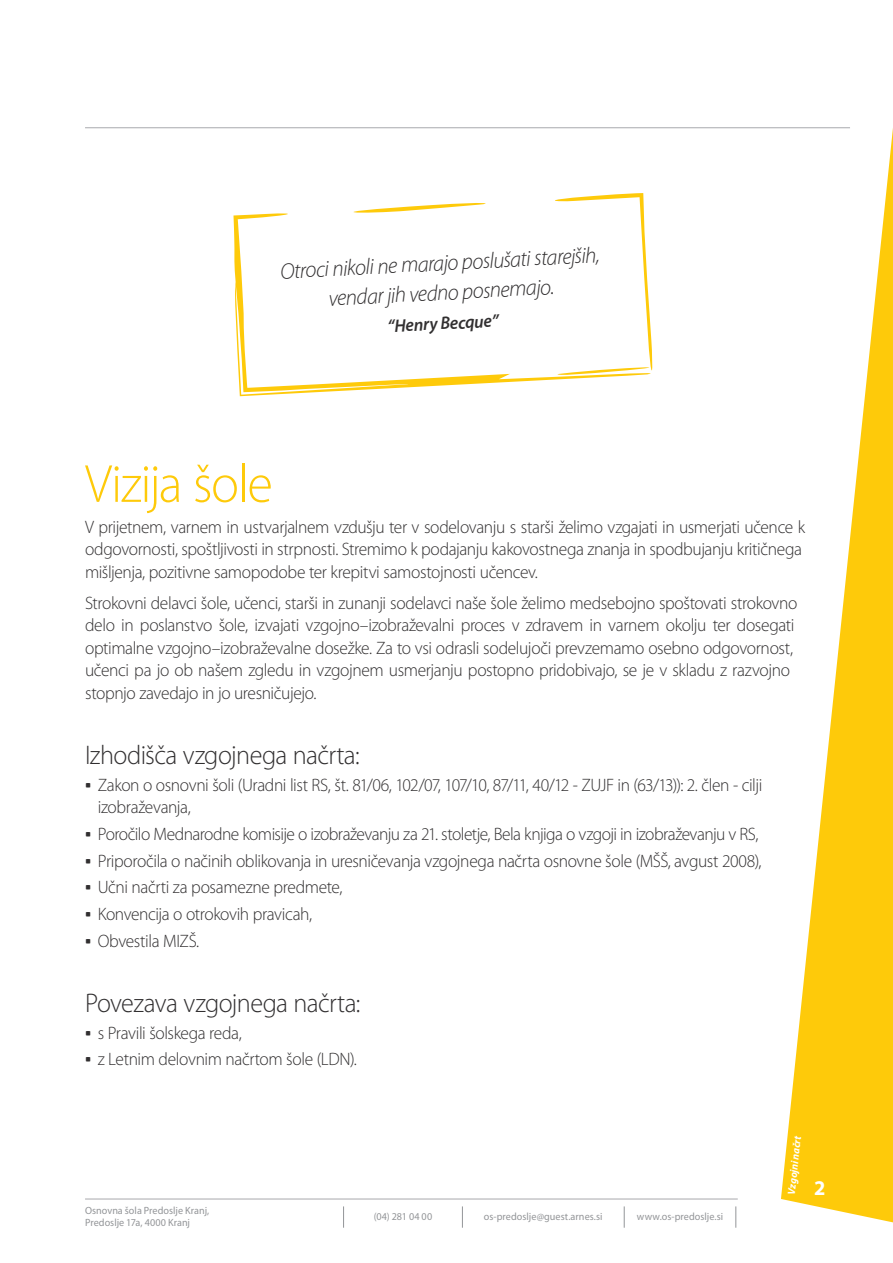
<style>
.page{position:relative;width:893px;height:1263px;background:#fff}
.page>*{position:absolute;margin:0;border:0;box-sizing:border-box;transform-origin:0 0}
.t1{font:300 54px "Myriad Pro";letter-spacing:-.025em;color:#feca0a}
.t2{font:300 27px "Myriad Pro";letter-spacing:-.02em;color:#312f30}
.t3{font:italic 300 22.5px "Myriad Pro";color:#312f30}
.t4{font:700 21px "Myriad Pro";color:#fff}
.t5{font:300 18px/22.5px "Myriad Pro";letter-spacing:-.025em;color:#312f30}
.t6{font:italic 600 18px "Myriad Pro";color:#312f30}
.t7{font:10.5px/12px "Myriad Pro";color:#939598}
.t8{font:italic 700 10.5px "Myriad Pro";color:#fff}
.s1{font-family:"Agency FB";font-weight:400;font-size:15px}
</style>
<div class="page">
<svg style="left:781px;top:128px;width:112px;height:1094px"></svg>
<hr style="left:85px;top:1199px;width:653px;height:1px;background:#a8a9ad">
<hr style="left:85px;top:127px;width:765px;height:1px;background:#a8a9ad">
<svg style="left:624px;top:1206px;width:1px;height:22px"></svg>
<svg style="left:343px;top:1206px;width:1px;height:22px"></svg>
<svg style="left:462px;top:1206px;width:1px;height:22px"></svg>
<svg style="left:736px;top:1206px;width:1px;height:22px"></svg>
<svg style="left:233px;top:213px;width:404px;height:183px"></svg>
<svg style="left:299px;top:203px;width:194px;height:11px"></svg>
<svg style="left:534px;top:193px;width:119px;height:182px"></svg>
<p class="t3" style="left:280px;top:258px;width:321px;rotate:-3deg">Otroci nikoli ne marajo poslušati starejših,</p>
<p class="t3" style="left:328px;top:285px;width:228px;rotate:-3deg">vendar jih vedno posnemajo.</p>
<p class="t6" style="left:387px;top:315px;width:113px;rotate:-3deg">“Henry Becque”</p>
<p class="t1" style="left:85px;top:451px;width:189px">Vizija šole</p>
<p class="t5" style="left:85px;top:515px;width:722px">V prijetnem, varnem in ustvarjalnem vzdušju ter v sodelovanju s starši želimo vzgajati in usmerjati učence k odgovornosti, spoštljivosti in strpnosti. Stremimo k podajanju kakovostnega znanja in spodbujanju kritičnega mišljenja, pozitivne samopodobe ter krepitvi samostojnosti učencev.</p>
<p class="t5" style="left:85px;top:591px;width:714px">Strokovni delavci šole, učenci, starši in zunanji sodelavci naše šole želimo medsebojno spoštovati strokovno delo in poslanstvo šole, izvajati vzgojno–izobraževalni proces v zdravem in varnem okolju ter dosegati optimalne vzgojno–izobraževalne dosežke. Za to vsi odrasli sodelujoči prevzemamo osebno odgovornost, učenci pa jo ob našem zgledu in vzgojnem usmerjanju postopno pridobivajo, se je v skladu z razvojno stopnjo zavedajo in jo uresničujejo.</p>
<p class="t2" style="left:85px;top:739px;width:276px">Izhodišča vzgojnega načrta:</p>
<p class="t5" style="left:98px;top:773px;width:666px;text-indent:-13px"><span class="s1">•</span> Zakon o osnovni šoli (Uradni list RS, št. 81/06, 102/07, 107/10, 87/11, 40/12 - ZUJF in (63/13)): 2. člen - cilji izobraževanja,</p>
<p class="t5" style="left:85px;top:822px;width:675px"><span class="s1">•</span> Poročilo Mednarodne komisije o izobraževanju za 21. stoletje, Bela knjiga o vzgoji in izobraževanju v RS,</p>
<p class="t5" style="left:85px;top:849px;width:678px"><span class="s1">•</span> Priporočila o načinih oblikovanja in uresničevanja vzgojnega načrta osnovne šole (MŠŠ, avgust 2008),</p>
<p class="t5" style="left:85px;top:876px;width:259px"><span class="s1">•</span> Učni načrti za posamezne predmete,</p>
<p class="t5" style="left:85px;top:903px;width:229px"><span class="s1">•</span> Konvencija o otrokovih pravicah,</p>
<p class="t5" style="left:85px;top:929px;width:116px"><span class="s1">•</span> Obvestila MIZŠ.</p>
<p class="t2" style="left:85px;top:987px;width:277px">Povezava vzgojnega načrta:</p>
<p class="t5" style="left:85px;top:1021px;width:158px"><span class="s1">•</span> s Pravili šolskega reda,</p>
<p class="t5" style="left:85px;top:1048px;width:273px"><span class="s1">•</span> z Letnim delovnim načrtom šole (LDN).</p>
<p class="t7" style="left:85px;top:1204px;width:126px">Osnovna šola Predoslje Kranj,<br>Predoslje 17a, 4000 Kranj</p>
<p class="t7" style="left:374px;top:1210px;width:60px">(04) 281 04 00</p>
<p class="t7" style="left:484px;top:1210px;width:120px">os-predoslje@guest.arnes.si</p>
<p class="t7" style="left:637px;top:1210px;width:88px">www.os-predoslje.si</p>
<p class="t8" style="left:785px;top:1194px;width:61px;rotate:-84deg">Vzgojni načrt</p>
<p class="t4" style="left:814px;top:1174px;width:13px">2</p>
</div>
